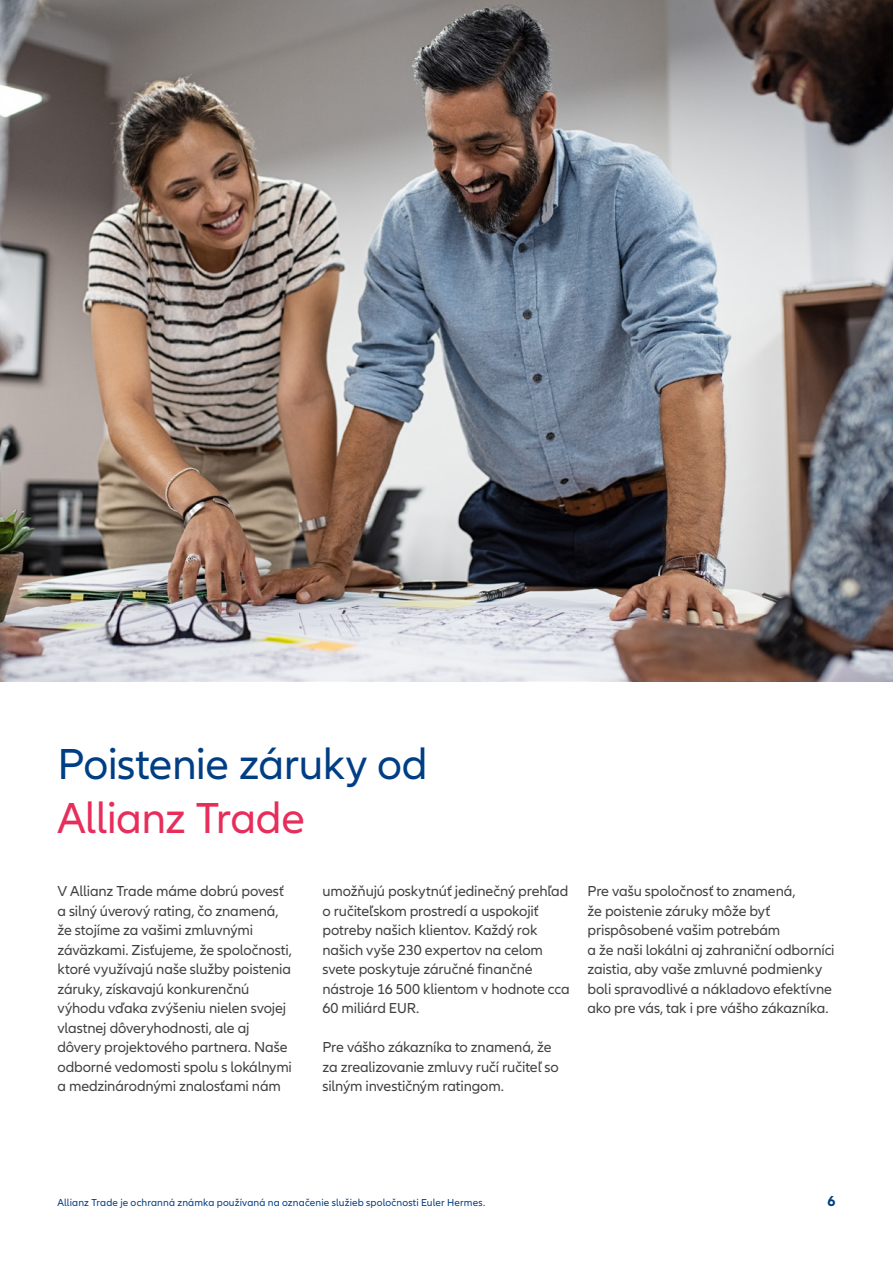
<style>
.page{position:relative;width:893px;height:1263px;background:#fff}
.page>*{position:absolute;margin:0;border:0;box-sizing:border-box;transform-origin:0 0}
.t1{font:45px "Allianz Neo";letter-spacing:-.015em;color:#003e84}
.t2{font:45px "Allianz Neo";letter-spacing:-.015em;color:#e72e5b}
.t3{font:15px/19.5px "Allianz Neo";letter-spacing:-.01em;color:#414140}
.t4{font:700 15px "Allianz Neo";color:#003e84}
.t5{font:10.5px "Allianz Neo";letter-spacing:.015em;color:#003e84}
</style>
<div class="page">
<img style="left:0;top:0;width:893px;height:681px">
<h1 class="t1" style="left:57px;top:738px;width:372px">Poistenie záruky od</h1>
<h1 class="t2" style="left:57px;top:792px;width:249px">Allianz Trade</h1>
<p class="t3" style="left:57px;top:882px;width:236px">V Allianz Trade máme dobrú povesť a silný úverový rating, čo znamená, že stojíme za vašimi zmluvnými záväzkami. Zisťujeme, že spoločnosti, ktoré využívajú naše služby poistenia záruky, získavajú konkurenčnú výhodu vďaka zvýšeniu nielen svojej vlastnej dôveryhodnosti, ale aj dôvery projektového partnera. Naše odborné vedomosti spolu s lokálnymi a medzinárodnými znalosťami nám</p>
<p class="t3" style="left:587px;top:882px;width:249px">Pre vašu spoločnosť to znamená,<br>že poistenie záruky môže byť prispôsobené vašim potrebám<br>a že naši lokálni aj zahraniční odborníci zaistia, aby vaše zmluvné podmienky boli spravodlivé a nákladovo efektívne ako pre vás, tak i pre vášho zákazníka.</p>
<p class="t3" style="left:322px;top:882px;width:249px">umožňujú poskytnúť jedinečný prehľad o ručiteľskom prostredí a uspokojiť potreby našich klientov. Každý rok našich vyše 230 expertov na celom svete poskytuje záručné finančné nástroje 16 500 klientom v hodnote cca 60 miliárd EUR.</p>
<p class="t3" style="left:322px;top:1038px;width:238px">Pre vášho zákazníka to znamená, že za zrealizovanie zmluvy ručí ručiteľ so silným investičným ratingom.</p>
<p class="t5" style="left:57px;top:1196px;width:429px">Allianz Trade je ochranná známka používaná na označenie služieb spoločnosti Euler Hermes.</p>
<p class="t4" style="left:827px;top:1192px;width:10px">6</p>
</div>
